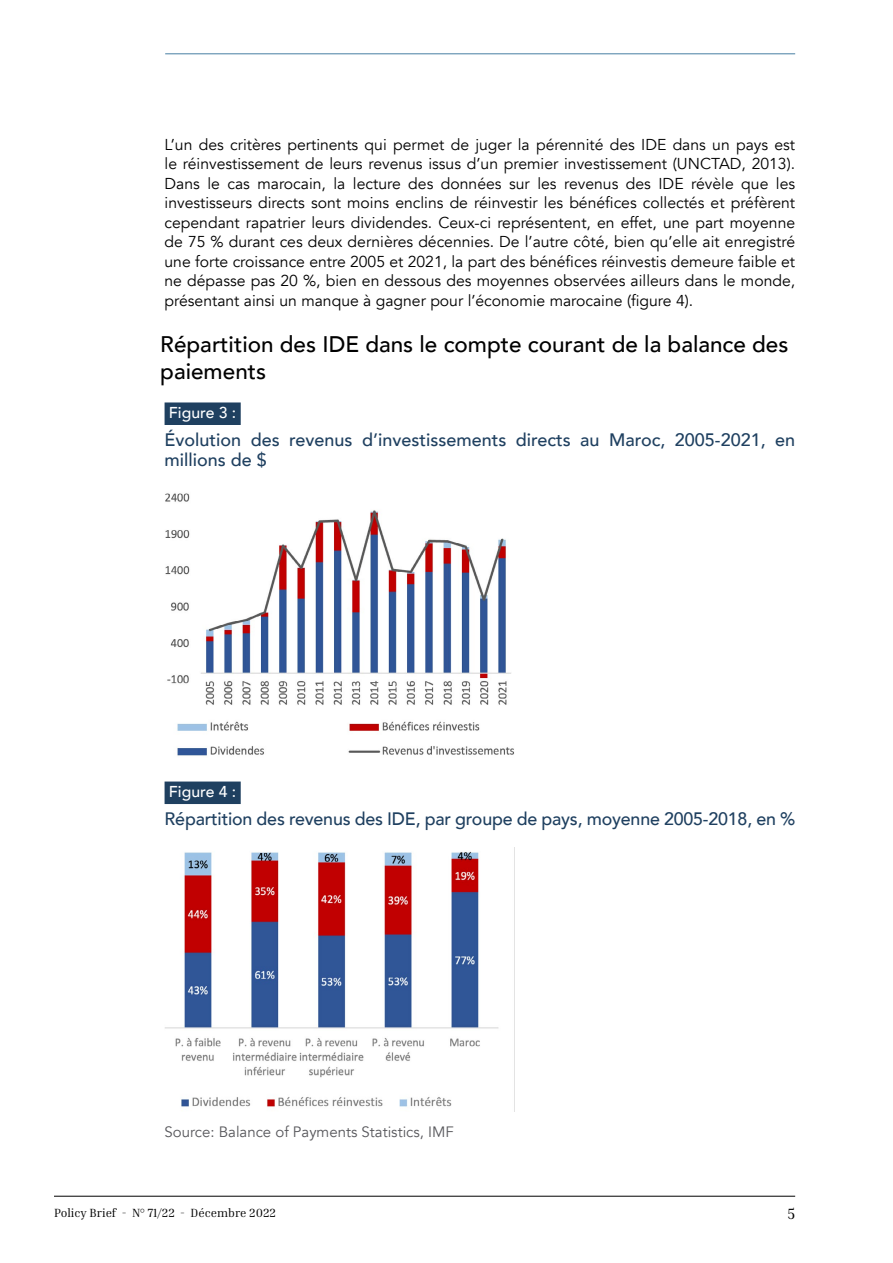
<style>
.page{position:relative;width:893px;height:1263px;background:#fff}
.page>*{position:absolute;margin:0;border:0;box-sizing:border-box;transform-origin:0 0}
.t1{font:500 22.5px/27px "Avenir";color:#000}
.t2{font:500 18px/19.5px "Avenir";color:#1f4060}
.t3{font:15.75px/19.5px "Avenir";color:#000;text-align:justify}
.t4{font:500 15.75px "Avenir";color:#fff}
.t5{font:15px "Avenir";color:#58585c}
.t6{font:15px "Inria Serif";color:#000}
.t7{font:12px "Inria Serif";color:#000}
</style>
<div class="page">
<hr style="left:54px;top:1196px;width:741px;height:1px;background:#000">
<hr style="left:165px;top:54px;width:630px;height:1px;background:#477ea3">
<div style="left:165px;top:402px;width:76px;height:23px;background:#1f4060"></div>
<div style="left:165px;top:781px;width:76px;height:23px;background:#1f4060"></div>
<img style="left:165px;top:493px;width:349px;height:263px">
<img style="left:165px;top:847px;width:350px;height:264px">
<p class="t3" style="left:165px;top:135px;width:632px">L’un des critères pertinents qui permet de juger la pérennité des IDE dans un pays est le réinvestissement de leurs revenus issus d’un premier investissement (UNCTAD, 2013).<br>Dans le cas marocain, la lecture des données sur les revenus des IDE révèle que les investisseurs directs sont moins enclins de réinvestir les bénéfices collectés et préfèrent cependant rapatrier leurs dividendes. Ceux-ci représentent, en effet, une part moyenne de 75 % durant ces deux dernières décennies. De l’autre côté, bien qu’elle ait enregistré une forte croissance entre 2005 et 2021, la part des bénéfices réinvestis demeure faible et ne dépasse pas 20 %, bien en dessous des moyennes observées ailleurs dans le monde, présentant ainsi un manque à gagner pour l’économie marocaine (figure 4).</p>
<h1 class="t1" style="left:160px;top:330px;width:630px">Répartition des IDE dans le compte courant de la balance des paiements</h1>
<p class="t4" style="left:169px;top:399px;width:69px">Figure 3 :</p>
<p class="t2" style="left:165px;top:429px;width:632px">Évolution des revenus d’investissements directs au Maroc, 2005-2021, en millions de $</p>
<p class="t4" style="left:169px;top:778px;width:69px">Figure 4 :</p>
<p class="t2" style="left:165px;top:808px;width:632px">Répartition des revenus des IDE, par groupe de pays, moyenne 2005-2018, en %</p>
<p class="t5" style="left:165px;top:1123px;width:291px">Source: Balance of Payments Statistics, IMF</p>
<p class="t7" style="left:54px;top:1205px;width:223px">Policy Brief - N° 71/22 - Décembre 2022</p>
<p class="t6" style="left:787px;top:1204px;width:9px">5</p>
</div>
